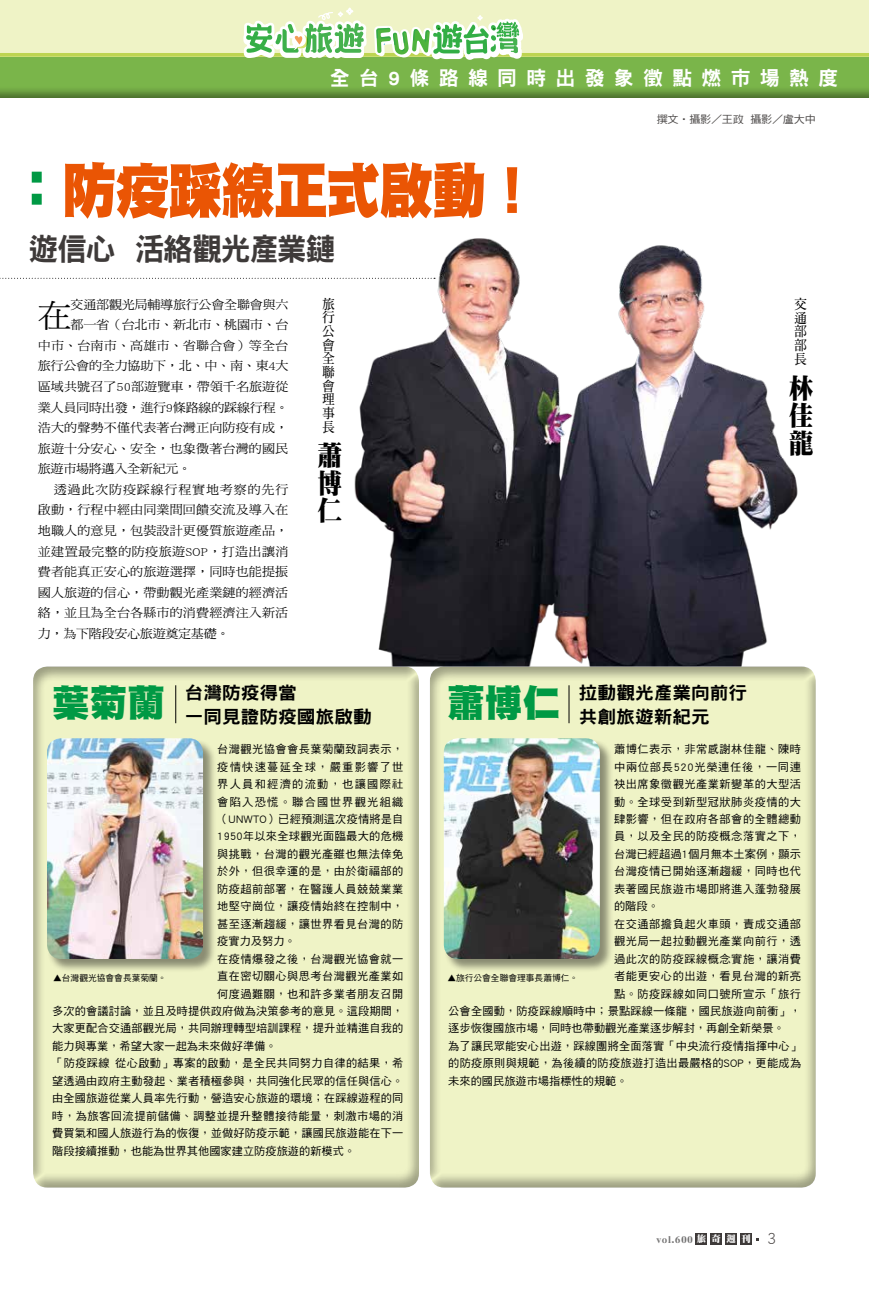
<style>
.page{position:relative;width:869px;height:1294px;background:#fff}
.page>*{position:absolute;margin:0;border:0;box-sizing:border-box;transform-origin:0 0}
.t1{font:59.75px "DF Hei Std W12";letter-spacing:-.03em;color:#ea5504;scale:.91 1}
.t2{font:32px "DF Ming Std W5";color:#000;scale:1.05 1}
.t3{font:31.12px "DF Hei Std W9";letter-spacing:-.04em;color:#3e3a39;scale:.96 1}
.t4{font:27.38px/27.4px "DF Ming Std W12";color:#000;text-align:justify;scale:.9 1}
.t5{font:19.88px "DF Hei Std W9";letter-spacing:.465em;color:#fff}
.t6{font:17.75px/23.6px "DF Hei Std W9";color:#000;scale:1.05 1}
.t7{font:13.75px/13.8px "DF Ming Std W7";color:#000;text-align:justify;scale:.9 1}
.t8{font:12.38px "DF Ming Std W5";letter-spacing:.01em;color:#000;scale:1.05 1}
.t9{font:12.38px "DF Ming Std W5";letter-spacing:-.02em;color:#000;scale:1.05 1}
.t10{font:12.38px "DF Ming Std W5";letter-spacing:-.025em;color:#000;scale:1.05 1}
.t11{font:12.38px "DF Ming Std W5";letter-spacing:.06em;color:#000;scale:1.05 1}
.t12{font:11.25px "DF Hei Std W5";letter-spacing:.03em;color:#000}
.t13{font:11.25px "DF Hei Std W5";letter-spacing:.01em;color:#000}
.t14{font:11.25px "DF Hei Std W5";color:#000}
.t15{font:11.25px "DF Hei Std W5";letter-spacing:.115em;color:#000}
.t16{font:11.25px "DF Hei Std W5";letter-spacing:.065em;color:#000}
.t17{font:10.62px "DF Hei Std W5";letter-spacing:-.025em;color:#4c4948;scale:1.05 1}
.t18{font:9.38px "DF Ya Song GB5 Std W9";letter-spacing:.1em;color:#727171}
.t19{font:8.75px "DF Hei Std W5";color:#000}
.s1{color:#094}
.s2{font-family:"DF Ming Std W12";color:#fff}
.s3{font-family:"DF Hei Std W3";font-size:16.62px;color:#3e3a39}
</style>
<div class="page">
<div style="left:695px;top:1232px;width:11px;height:12px;background:#3e3a39"></div>
<div style="left:710px;top:1232px;width:11px;height:12px;background:#3e3a39"></div>
<div style="left:725px;top:1232px;width:11px;height:12px;background:#3e3a39"></div>
<div style="left:740px;top:1232px;width:11px;height:12px;background:#3e3a39"></div>
<div style="left:0;top:0;width:868px;height:99px;background:#000;opacity:.42"></div>
<svg style="left:0;top:53px;width:868px;height:4px;background:#c0d658"></svg>
<svg style="left:243px;top:7px;width:280px;height:53px"></svg>
<svg style="left:0;top:278px;width:344px;height:1px"></svg>
<div style="left:32px;top:665px;width:389px;height:524px;background:#000;opacity:.35"></div>
<div style="left:428px;top:665px;width:389px;height:524px;background:#000;opacity:.35"></div>
<img style="left:345px;top:238px;width:456px;height:428px">
<div style="left:47px;top:738px;width:170px;height:235px;background:#000;opacity:.42"></div>
<img style="left:47px;top:738px;width:156px;height:220px">
<hr style="left:175px;top:685px;width:1px;height:38px;background:#000">
<div style="left:444px;top:738px;width:169px;height:235px;background:#000;opacity:.42"></div>
<img style="left:443px;top:738px;width:156px;height:220px">
<hr style="left:568px;top:685px;width:1px;height:38px;background:#000">
<h3 class="t5" style="left:330px;top:67px;width:509px">全台9條路線同時出發象徵點燃市場熱度</h3>
<p class="t1" style="left:9px;top:158px;width:583px"><span class="s1">：</span>防疫踩線正式啟動！</p>
<p class="t3" style="left:29px;top:232px;width:321px">遊信心 活絡觀光產業鏈</p>
<p class="t17" style="left:656px;top:113px;width:153px">撰文‧攝影／王政 攝影／盧大中</p>
<p class="t2" style="left:38px;top:298px;width:34px">在</p>
<p class="t9" style="left:71px;top:298px;width:209px">交通部觀光局輔導旅行公會全聯會與六</p>
<p class="t9" style="left:71px;top:318px;width:209px">都一省（台北市、新北市、桃園市、台</p>
<p class="t8" style="left:38px;top:339px;width:240px">中市、台南市、高雄市、省聯合會）等全台</p>
<p class="t9" style="left:38px;top:359px;width:240px">旅行公會的全力協助下，北、中、南、東4大</p>
<p class="t8" style="left:38px;top:380px;width:240px">區域共號召了50部遊覽車，帶領千名旅遊從</p>
<p class="t9" style="left:38px;top:400px;width:240px">業人員同時出發，進行9條路線的踩線行程。</p>
<p class="t8" style="left:38px;top:421px;width:240px">浩大的聲勢不僅代表著台灣正向防疫有成，</p>
<p class="t8" style="left:38px;top:441px;width:240px">旅遊十分安心、安全，也象徵著台灣的國民</p>
<p class="t10" style="left:38px;top:462px;width:148px">旅遊市場將邁入全新紀元。</p>
<p class="t11" style="left:54px;top:482px;width:225px">透過此次防疫踩線行程實地考察的先行</p>
<p class="t8" style="left:38px;top:503px;width:240px">啟動，行程中經由同業間回饋交流及導入在</p>
<p class="t8" style="left:38px;top:524px;width:240px">地職人的意見，包裝設計更優質旅遊產品，</p>
<p class="t8" style="left:38px;top:544px;width:240px">並建置最完整的防疫旅遊SOP，打造出讓消</p>
<p class="t8" style="left:38px;top:565px;width:240px">費者能真正安心的旅遊選擇，同時也能提振</p>
<p class="t8" style="left:38px;top:585px;width:240px">國人旅遊的信心，帶動觀光產業鏈的經濟活</p>
<p class="t8" style="left:38px;top:606px;width:240px">絡，並且為全台各縣市的消費經濟注入新活</p>
<p class="t10" style="left:38px;top:626px;width:184px">力，為下階段安心旅遊奠定基礎。</p>
<p class="t7" style="left:322px;top:296px;width:15px">旅行公會全聯會理事長</p>
<p class="t7" style="left:794px;top:297px;width:15px">交通部部長</p>
<p class="t4" style="left:317px;top:441px;width:28px">蕭博仁</p>
<p class="t4" style="left:788px;top:374px;width:28px">林佳龍</p>
<p class="t6" style="left:52px;top:680px;width:305px;text-indent:132px">台灣防疫得當　<br><sup>葉菊蘭</sup> 一同見證防疫國旅啟動</p>
<p class="t6" style="left:447px;top:680px;width:305px;text-indent:131px">拉動觀光產業向前行　<sup>蕭博仁</sup> 共創旅遊新紀元</p>
<p class="t12" style="left:217px;top:743px;width:188px">台灣觀光協會會長葉菊蘭致詞表示，</p>
<p class="t15" style="left:217px;top:760px;width:188px">疫情快速蔓延全球，嚴重影響了世</p>
<p class="t15" style="left:217px;top:778px;width:188px">界人員和經濟的流動，也讓國際社</p>
<p class="t15" style="left:217px;top:795px;width:188px">會陷入恐慌。聯合國世界觀光組織</p>
<p class="t12" style="left:217px;top:812px;width:188px">（UNWTO）已經預測這次疫情將是自</p>
<p class="t12" style="left:217px;top:830px;width:187px">1950年以來全球觀光面臨最大的危機</p>
<p class="t12" style="left:217px;top:847px;width:188px">與挑戰，台灣的觀光產雖也無法倖免</p>
<p class="t12" style="left:217px;top:865px;width:188px">於外，但很幸運的是，由於衛福部的</p>
<p class="t12" style="left:217px;top:882px;width:188px">防疫超前部署，在醫護人員兢兢業業</p>
<p class="t12" style="left:217px;top:900px;width:188px">地堅守崗位，讓疫情始終在控制中，</p>
<p class="t12" style="left:217px;top:917px;width:188px">甚至逐漸趨緩，讓世界看見台灣的防</p>
<p class="t12" style="left:217px;top:935px;width:80px">疫實力及努力。</p>
<p class="t12" style="left:217px;top:952px;width:188px">在疫情爆發之後，台灣觀光協會就一</p>
<p class="t12" style="left:217px;top:969px;width:188px">直在密切關心與思考台灣觀光產業如</p>
<p class="t12" style="left:217px;top:987px;width:188px">何度過難關，也和許多業者朋友召開</p>
<p class="t13" style="left:52px;top:1004px;width:352px">多次的會議討論，並且及時提供政府做為決策參考的意見。這段期間，</p>
<p class="t13" style="left:52px;top:1022px;width:352px">大家更配合交通部觀光局，共同辦理轉型培訓課程，提升並精進自我的</p>
<p class="t14" style="left:52px;top:1039px;width:226px">能力與專業，希望大家一起為未來做好準備。</p>
<p class="t12" style="left:52px;top:1057px;width:352px">「防疫踩線 從心啟動」專案的啟動，是全民共同努力自律的結果，希</p>
<p class="t13" style="left:52px;top:1074px;width:352px">望透過由政府主動發起、業者積極參與，共同強化民眾的信任與信心。</p>
<p class="t13" style="left:52px;top:1092px;width:352px">由全國旅遊從業人員率先行動，營造安心旅遊的環境；在踩線遊程的同</p>
<p class="t12" style="left:52px;top:1109px;width:352px">時，為旅客回流提前儲備、調整並提升整體接待能量，刺激市場的消</p>
<p class="t13" style="left:52px;top:1126px;width:352px">費買氣和國人旅遊行為的恢復，並做好防疫示範，讓國民旅遊能在下一</p>
<p class="t14" style="left:52px;top:1144px;width:304px">階段接續推動，也能為世界其他國家建立防疫旅遊的新模式。</p>
<p class="t12" style="left:613px;top:743px;width:188px">蕭博仁表示，非常感謝林佳龍、陳時</p>
<p class="t16" style="left:613px;top:760px;width:188px">中兩位部長520光榮連任後，一同連</p>
<p class="t12" style="left:613px;top:778px;width:188px">袂出席象徵觀光產業新變革的大型活</p>
<p class="t12" style="left:613px;top:795px;width:188px">動。全球受到新型冠狀肺炎疫情的大</p>
<p class="t12" style="left:613px;top:812px;width:188px">肆影響，但在政府各部會的全體總動</p>
<p class="t12" style="left:613px;top:830px;width:188px">員，以及全民的防疫概念落實之下，</p>
<p class="t13" style="left:613px;top:847px;width:188px">台灣已經超過1個月無本土案例，顯示</p>
<p class="t12" style="left:613px;top:865px;width:188px">台灣疫情已開始逐漸趨緩，同時也代</p>
<p class="t12" style="left:613px;top:882px;width:188px">表著國民旅遊市場即將進入蓬勃發展</p>
<p class="t12" style="left:613px;top:900px;width:46px">的階段。</p>
<p class="t12" style="left:613px;top:917px;width:188px">在交通部擔負起火車頭，責成交通部</p>
<p class="t12" style="left:613px;top:935px;width:188px">觀光局一起拉動觀光產業向前行，透</p>
<p class="t12" style="left:613px;top:952px;width:188px">過此次的防疫踩線概念實施，讓消費</p>
<p class="t12" style="left:613px;top:969px;width:188px">者能更安心的出遊，看見台灣的新亮</p>
<p class="t12" style="left:613px;top:987px;width:188px">點。防疫踩線如同口號所宣示「旅行</p>
<p class="t12" style="left:448px;top:1004px;width:354px">公會全國動，防疫踩線順時中；景點踩線一條龍，國民旅遊向前衝」，</p>
<p class="t14" style="left:448px;top:1022px;width:338px">逐步恢復國旅市場，同時也帶動觀光產業逐步解封，再創全新榮景。</p>
<p class="t12" style="left:448px;top:1039px;width:354px">為了讓民眾能安心出遊，踩線團將全面落實「中央流行疫情指揮中心」</p>
<p class="t12" style="left:448px;top:1057px;width:354px">的防疫原則與規範，為後續的防疫旅遊打造出最嚴格的SOP，更能成為</p>
<p class="t14" style="left:448px;top:1074px;width:181px">未來的國民旅遊市場指標性的規範。</p>
<p class="t19" style="left:53px;top:972px;width:115px">▲台灣觀光協會會長葉菊蘭。</p>
<p class="t19" style="left:447px;top:972px;width:132px">▲旅行公會全聯會理事長蕭博仁。</p>
<p class="t18" style="left:656px;top:1234px;width:121px">vol.600 <span class="s2">旅奇週刊</span> <span class="s3">3</span></p>
</div>
